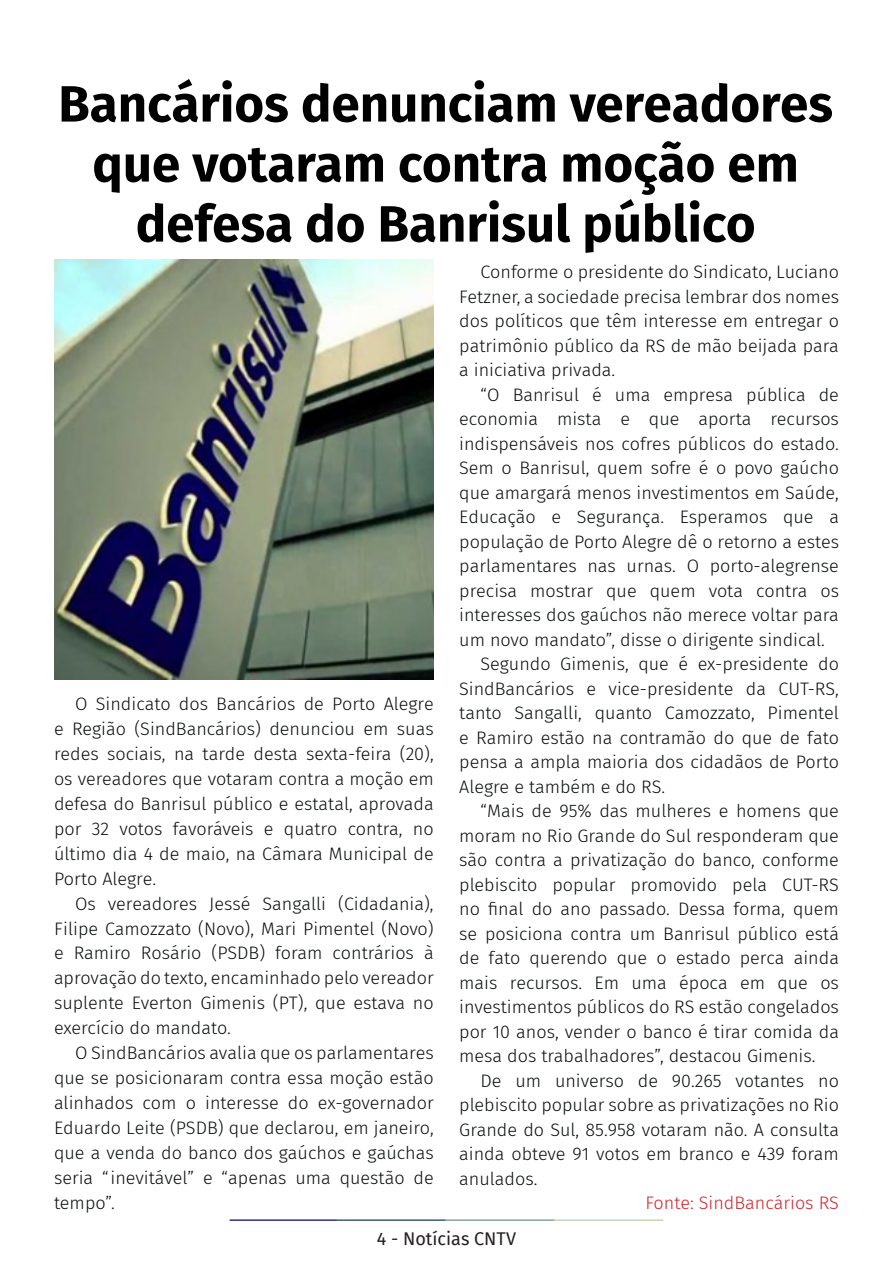
<style>
.page{position:relative;width:893px;height:1263px;background:#fff}
.page>*{position:absolute;margin:0;border:0;box-sizing:border-box;transform-origin:0 0}
.t1{font:700 51px/60px "Fira Sans";color:#000001;text-align:center}
.t2{font:300 18px/24.5px "Fira Sans";color:#080d0b;text-align:justify}
.t3{font:300 18px "Fira Sans";color:#d1232a}
.t4{font:18px "Fira Sans";color:#231f20}
</style>
<div class="page">
<hr style="left:230px;top:1219px;width:107px;height:2px;background:#2f3088">
<hr style="left:337px;top:1219px;width:109px;height:2px;background:#3a5f6d">
<hr style="left:446px;top:1219px;width:109px;height:2px;background:#87a59a">
<hr style="left:555px;top:1219px;width:108px;height:2px;background:#c6d5b7">
<img style="left:54px;top:260px;width:380px;height:420px">
<p class="t1" style="left:58px;top:70px;width:776px">Bancários denunciam vereadores que votaram contra moção em defesa do Banrisul público</p>
<p class="t2" style="left:54px;top:691px;width:381px;line-height:24.9px;text-indent:21px">O Sindicato dos Bancários de Porto Alegre e Região (SindBancários) denunciou em suas redes sociais, na tarde desta sexta-feira (20), os vereadores que votaram contra a moção em defesa do Banrisul público e estatal, aprovada por 32 votos favoráveis e quatro contra, no último dia 4 de maio, na Câmara Municipal de Porto Alegre.</p>
<p class="t2" style="left:54px;top:891px;width:381px;line-height:24.9px;text-indent:21px">Os vereadores Jessé Sangalli (Cidadania), Filipe Camozzato (Novo), Mari Pimentel (Novo) e Ramiro Rosário (PSDB) foram contrários à aprovação do texto, encaminhado pelo vereador suplente Everton Gimenis (PT), que estava no exercício do mandato.</p>
<p class="t2" style="left:54px;top:1040px;width:381px;line-height:24.9px;text-indent:21px">O SindBancários avalia que os parlamentares que se posicionaram contra essa moção estão alinhados com o interesse do ex-governador Eduardo Leite (PSDB) que declarou, em janeiro, que a venda do banco dos gaúchos e gaúchas seria “inevitável” e “apenas uma questão de tempo”.</p>
<p class="t2" style="left:459px;top:260px;width:381px;text-indent:21px">Conforme o presidente do Sindicato, Luciano Fetzner, a sociedade precisa lembrar dos nomes dos políticos que têm interesse em entregar o patrimônio público da RS de mão beijada para a iniciativa privada.</p>
<p class="t2" style="left:459px;top:382px;width:381px;text-indent:21px">“O Banrisul é uma empresa pública de economia mista e que aporta recursos indispensáveis nos cofres públicos do estado.<br>Sem o Banrisul, quem sofre é o povo gaúcho que amargará menos investimentos em Saúde, Educação e Segurança. Esperamos que a população de Porto Alegre dê o retorno a estes parlamentares nas urnas. O porto-alegrense precisa mostrar que quem vota contra os interesses dos gaúchos não merece voltar para um novo mandato”, disse o dirigente sindical.</p>
<p class="t2" style="left:459px;top:651px;width:381px;text-indent:21px">Segundo Gimenis, que é ex-presidente do SindBancários e vice-presidente da CUT-RS, tanto Sangalli, quanto Camozzato, Pimentel e Ramiro estão na contramão do que de fato pensa a ampla maioria dos cidadãos de Porto Alegre e também e do RS.</p>
<p class="t2" style="left:459px;top:798px;width:381px;text-indent:21px">“Mais de 95% das mulheres e homens que moram no Rio Grande do Sul responderam que são contra a privatização do banco, conforme plebiscito popular promovido pela CUT-RS no final do ano passado. Dessa forma, quem se posiciona contra um Banrisul público está de fato querendo que o estado perca ainda mais recursos. Em uma época em que os investimentos públicos do RS estão congelados por 10 anos, vender o banco é tirar comida da mesa dos trabalhadores”, destacou Gimenis.</p>
<p class="t2" style="left:459px;top:1068px;width:381px;text-indent:21px">De um universo de 90.265 votantes no plebiscito popular sobre as privatizações no Rio Grande do Sul, 85.958 votaram não. A consulta ainda obteve 91 votos em branco e 439 foram anulados.</p>
<p class="t3" style="left:645px;top:1190px;width:195px">Fonte: SindBancários RS</p>
<p class="t4" style="left:377px;top:1225px;width:141px">4 - Notícias CNTV</p>
</div>
